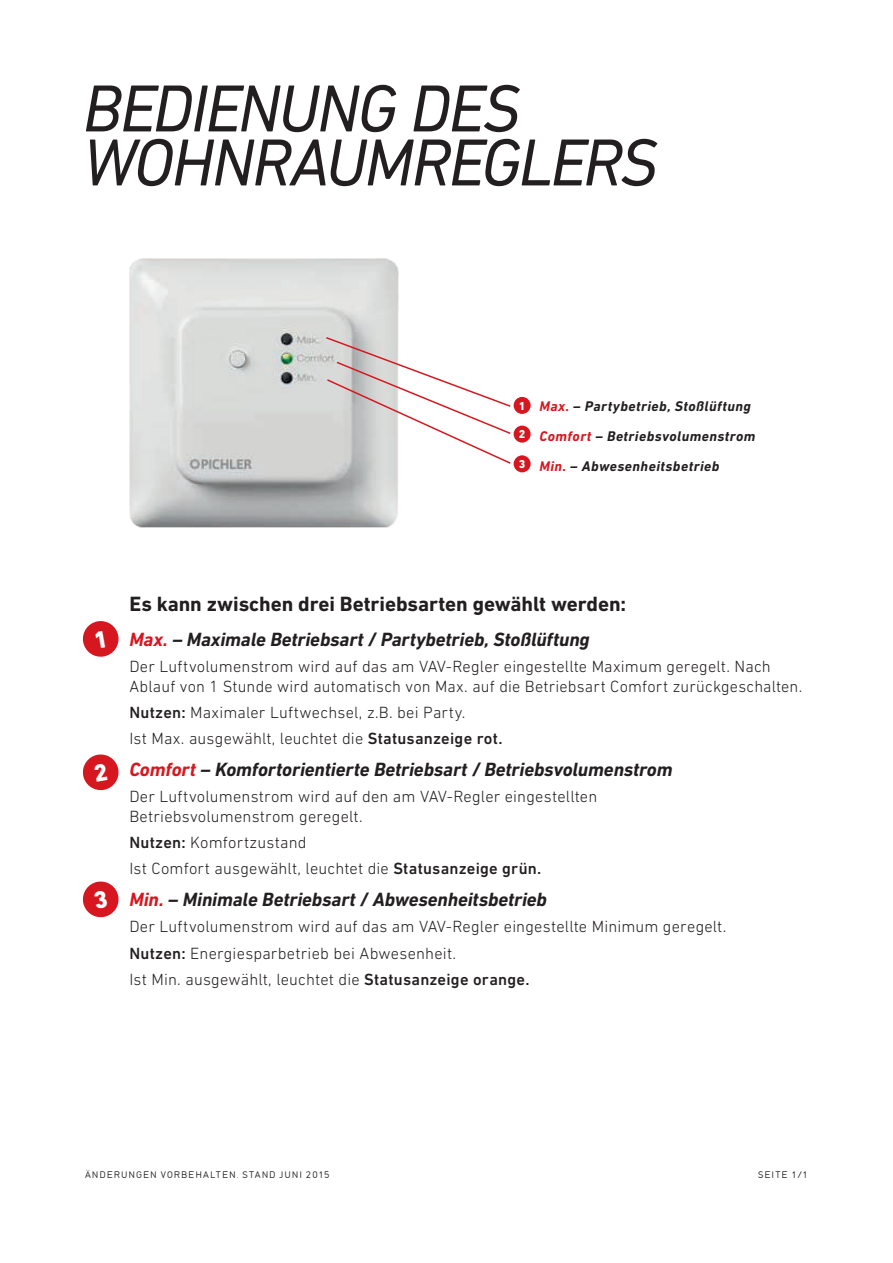
<style>
.page{position:relative;width:893px;height:1263px;background:#fff}
.page>*{position:absolute;margin:0;border:0;box-sizing:border-box;transform-origin:0 0}
.t1{font:italic 67.5px/54px "DIN Next LT Pro";letter-spacing:-.035em;color:#231f20}
.t2{font:700 21px "DIN Next LT Pro";letter-spacing:-.005em;color:#231f20}
.t3{font:italic 700 19.5px "DIN Next LT Pro";letter-spacing:-.005em;color:#231f20}
.t4{font:300 16.5px/26.2px "DIN Next LT Pro";letter-spacing:.01em;color:#231f20}
.t5{font:italic 700 14.25px/29.8px "DIN Next LT Pro";letter-spacing:.035em;color:#231f20}
.t6{font:800 11.7px "DIN Next LT Pro";color:#fff}
.t7{font:9px "DIN17 SB";letter-spacing:.11em;color:#231f20}
.s1{color:#d7171f}
.s2{font-weight:500}
</style>
<div class="page">
<img style="left:129px;top:258px;width:270px;height:270px">
<svg style="left:324px;top:336px;width:187px;height:129px"></svg>
<div style="left:514px;top:455px;width:17px;height:17px;background:#d7171f;border-radius:50%"></div>
<div style="left:514px;top:426px;width:17px;height:17px;background:#d7171f;border-radius:50%"></div>
<div style="left:514px;top:397px;width:17px;height:17px;background:#d7171f;border-radius:50%"></div>
<svg style="left:82px;top:754px;width:37px;height:37px"></svg>
<svg style="left:82px;top:881px;width:37px;height:37px"></svg>
<svg style="left:82px;top:621px;width:37px;height:36px"></svg>
<h1 class="t1" style="left:83px;top:81px;width:577px">BEDIENUNG DES<br>WOHNRAUMREGLERS</h1>
<p class="t6" style="left:519px;top:399px;width:8px">1</p>
<p class="t6" style="left:519px;top:427px;width:8px">2</p>
<p class="t6" style="left:519px;top:457px;width:8px">3</p>
<p class="t5" style="left:539px;top:391px;width:218px"><span class="s1">Max.</span> – Partybetrieb, Stoßlüftung<br><span class="s1">Comfort</span> – Betriebsvolumenstrom<br><span class="s1">Min.</span> – Abwesenheitsbetrieb</p>
<p class="t2" style="left:129px;top:591px;width:498px">Es kann zwischen drei Betriebsarten gewählt werden:</p>
<p class="t3" style="left:129px;top:628px;width:462px"><span class="s1">Max.</span> – Maximale Betriebsart / Partybetrieb, Stoßlüftung</p>
<p class="t4" style="left:129px;top:656px;width:674px;line-height:19.8px">Der Luftvolumenstrom wird auf das am VAV-Regler eingestellte Maximum geregelt. Nach<br>Ablauf von 1 Stunde wird automatisch von Max. auf die Betriebsart Comfort zurückgeschalten.</p>
<p class="t4" style="left:129px;top:699px;width:375px"><span class="s2">Nutzen:</span> Maximaler Luftwechsel, z.B. bei Party.<br>Ist Max. ausgewählt, leuchtet die <span class="s2">Statusanzeige rot.</span></p>
<p class="t3" style="left:129px;top:758px;width:545px"><span class="s1">Comfort</span> – Komfortorientierte Betriebsart / Betriebsvolumenstrom</p>
<p class="t4" style="left:129px;top:786px;width:469px;line-height:19.8px">Der Luftvolumenstrom wird auf den am VAV-Regler eingestellten<br>Betriebsvolumenstrom geregelt.</p>
<p class="t4" style="left:129px;top:829px;width:414px"><span class="s2">Nutzen:</span> Komfortzustand<br>Ist Comfort ausgewählt, leuchtet die <span class="s2">Statusanzeige grün.</span></p>
<p class="t3" style="left:129px;top:888px;width:419px"><span class="s1">Min.</span> – Minimale Betriebsart / Abwesenheitsbetrieb</p>
<p class="t4" style="left:129px;top:913px;width:598px">Der Luftvolumenstrom wird auf das am VAV-Regler eingestellte Minimum geregelt.<br><span class="s2">Nutzen:</span> Energiesparbetrieb bei Abwesenheit.<br>Ist Min. ausgewählt, leuchtet die <span class="s2">Statusanzeige orange.</span></p>
<p class="t7" style="left:85px;top:1169px;width:246px">ÄNDERUNGEN VORBEHALTEN. STAND JUNI 2015</p>
<p class="t7" style="left:758px;top:1169px;width:51px">SEITE 1/1</p>
</div>
